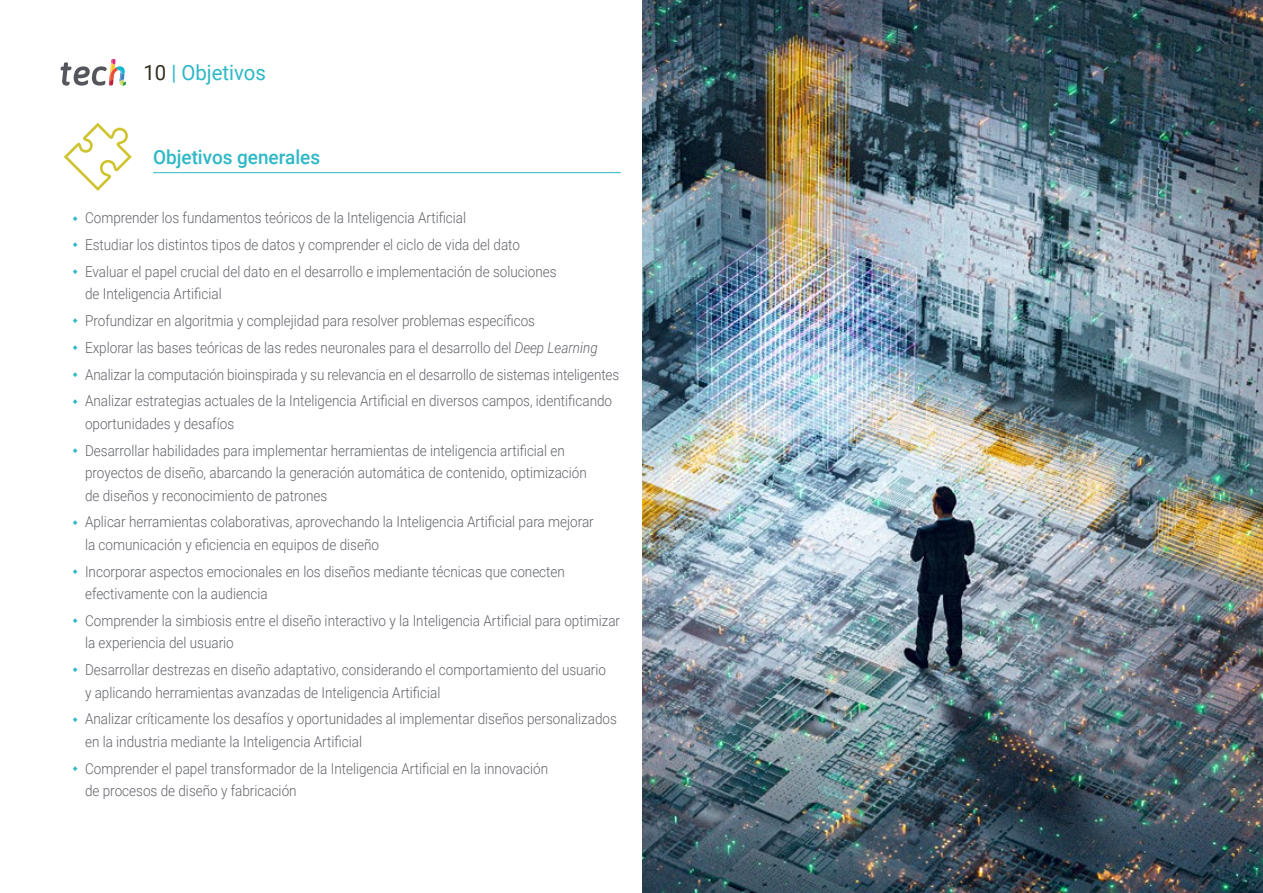
<style>
.page{position:relative;width:1263px;height:893px;background:#fff}
.page>*{position:absolute;margin:0;border:0;box-sizing:border-box;transform-origin:0 0}
.t1{font:21px "Roboto";color:#2db8c5}
.t2{font:500 19.5px "Roboto";color:#2db8c5}
.t3{font:300 15px/26.7px "Roboto";color:#61646a;scale:.9 1}
.s1{color:#312e20}
.s2{font-style:italic}
</style>
<div class="page">
<hr style="left:153px;top:172px;width:468px;height:1px;background:#2db8c5">
<svg style="left:64px;top:123px;width:68px;height:68px"></svg>
<img style="left:642px;top:0;width:621px;height:893px">
<svg style="left:61px;top:59px;width:65px;height:27px"></svg>
<h1 class="t1" style="left:144px;top:57px;width:124px"><span class="s1">10</span> | Objetivos</h1>
<h2 class="t2" style="left:153px;top:144px;width:169px">Objetivos generales</h2>
<p class="t3" style="left:85px;top:204px;width:525px">Comprender los fundamentos teóricos de la Inteligencia Artificial<br>Estudiar los distintos tipos de datos y comprender el ciclo de vida del dato<br>Evaluar el papel crucial del dato en el desarrollo e implementación de soluciones</p>
<p class="t3" style="left:85px;top:280px;width:595px">de Inteligencia Artificial<br>Profundizar en algoritmia y complejidad para resolver problemas específicos<br>Explorar las bases teóricas de las redes neuronales para el desarrollo del <span class="s2">Deep Learning </span>Analizar la computación bioinspirada y su relevancia en el desarrollo de sistemas inteligentes Analizar estrategias actuales de la Inteligencia Artificial en diversos campos, identificando</p>
<p class="t3" style="left:85px;top:410px;width:535px">oportunidades y desafíos<br>Desarrollar habilidades para implementar herramientas de inteligencia artificial en</p>
<p class="t3" style="left:85px;top:461px;width:559px;line-height:22.5px">proyectos de diseño, abarcando la generación automática de contenido, optimización de diseños y reconocimiento de patrones</p>
<p class="t3" style="left:85px;top:510px;width:567px;line-height:22.5px">Aplicar herramientas colaborativas, aprovechando la Inteligencia Artificial para mejorar la comunicación y eficiencia en equipos de diseño</p>
<p class="t3" style="left:85px;top:560px;width:535px;line-height:22.5px">Incorporar aspectos emocionales en los diseños mediante técnicas que conecten efectivamente con la audiencia</p>
<p class="t3" style="left:85px;top:609px;width:596px;line-height:22.5px">Comprender la simbiosis entre el diseño interactivo y la Inteligencia Artificial para optimizar la experiencia del usuario</p>
<p class="t3" style="left:85px;top:658px;width:580px;line-height:22.5px">Desarrollar destrezas en diseño adaptativo, considerando el comportamiento del usuario y aplicando herramientas avanzadas de Inteligencia Artificial</p>
<p class="t3" style="left:85px;top:707px;width:592px;line-height:22.5px">Analizar críticamente los desafíos y oportunidades al implementar diseños personalizados en la industria mediante la Inteligencia Artificial</p>
<p class="t3" style="left:85px;top:757px;width:516px;line-height:22.5px">Comprender el papel transformador de la Inteligencia Artificial en la innovación de procesos de diseño y fabricación</p>
</div>
